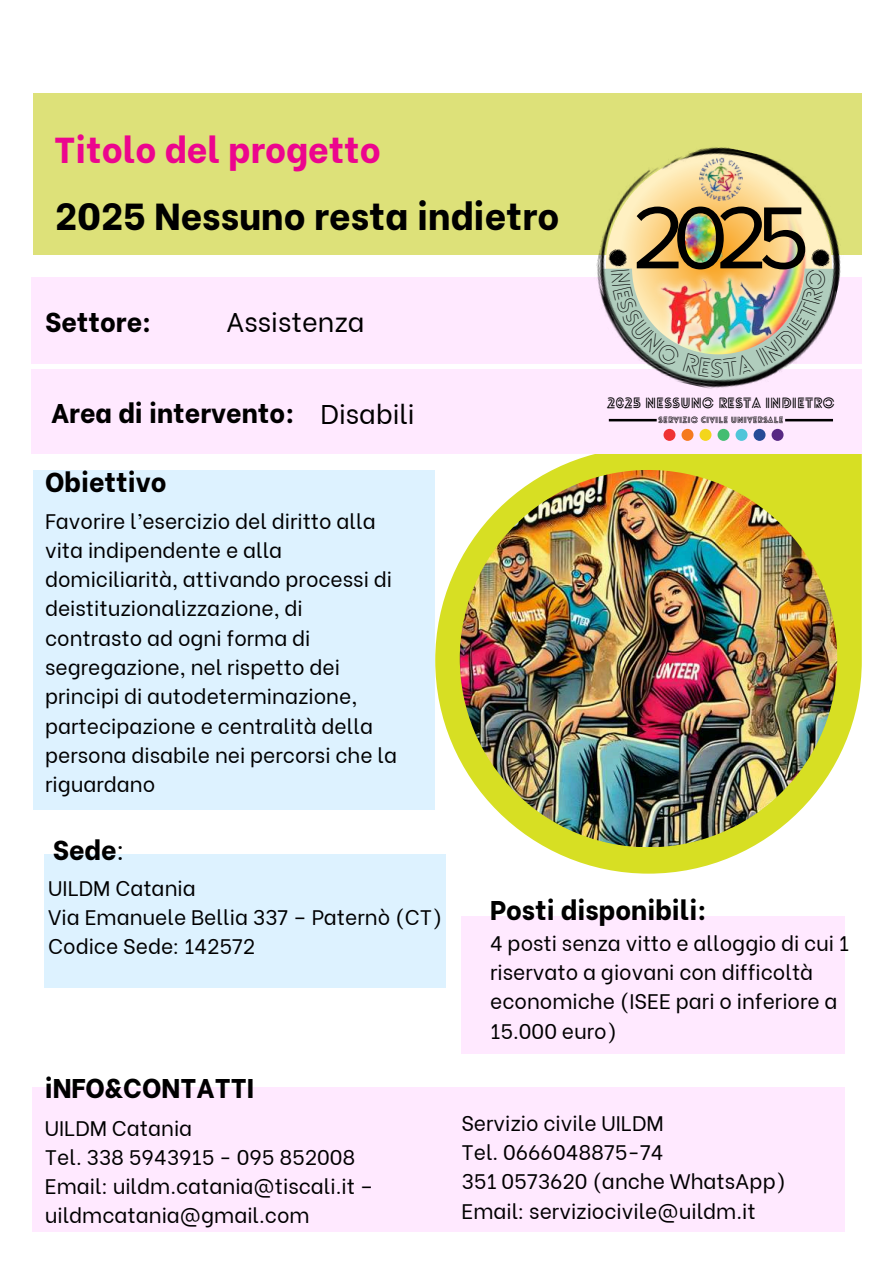
<style>
.page{position:relative;width:894px;height:1264px;background:#fff}
.page>*{position:absolute;margin:0;border:0;box-sizing:border-box;transform-origin:0 0}
.t1{font:91.2px "Anonymous";color:#000}
.t2{font:800 37.5px "Be Vietnam";color:#000}
.t3{font:800 36px "Be Vietnam";color:#ec058e}
.t4{font:800 27px "Be Vietnam";color:#000}
.t5{font:27px "Be Vietnam";color:#000}
.t6{font:21px/29.2px "Be Vietnam";color:#000}
.t7{font:700 14.4px "Lovelo Line";color:#000}
.t8{font:700 8.85px "Lovelo Line";color:#000}
.s1{font-weight:400}
</style>
<div class="page">
<div style="left:461px;top:916px;width:383px;height:137px;background:#ffe9ff"></div>
<div style="left:44px;top:853px;width:401px;height:134px;background:#ddf2ff"></div>
<div style="left:32px;top:1087px;width:402px;height:144px;background:#ffe9ff"></div>
<div style="left:434px;top:1087px;width:410px;height:144px;background:#ffe9ff"></div>
<svg style="left:435px;top:454px;width:426px;height:419px"></svg>
<img style="left:459px;top:470px;width:378px;height:377px">
<div style="left:34px;top:470px;width:400px;height:340px;background:#ddf2ff"></div>
<div style="left:32px;top:277px;width:829px;height:86px;background:#ffe9ff"></div>
<div style="left:32px;top:370px;width:829px;height:84px;background:#ffe9ff"></div>
<div style="left:34px;top:93px;width:827px;height:161px;background:#dde179"></div>
<hr style="left:608px;top:419px;width:48px;height:2px;background:#000">
<hr style="left:784px;top:419px;width:48px;height:2px;background:#000">
<div style="left:663px;top:429px;width:12px;height:12px;background:#ef3334;border-radius:6px"></div>
<div style="left:681px;top:429px;width:12px;height:12px;background:#f57a1e;border-radius:6px"></div>
<div style="left:699px;top:429px;width:12px;height:12px;background:#f3d61c;border-radius:6px"></div>
<div style="left:717px;top:429px;width:12px;height:12px;background:#43bd71;border-radius:6px"></div>
<div style="left:735px;top:429px;width:12px;height:12px;background:#4fc5d9;border-radius:6px"></div>
<div style="left:753px;top:429px;width:12px;height:12px;background:#254b97;border-radius:6px"></div>
<div style="left:771px;top:429px;width:12px;height:12px;background:#572883;border-radius:6px"></div>
<img style="left:575px;top:147px;width:286px;height:242px">
<img style="left:602px;top:217px;width:232px;height:167px">
<h3 class="t3" style="left:54px;top:120px;width:328px">Titolo del progetto</h3>
<h2 class="t2" style="left:55px;top:185px;width:505px">2025 Nessuno resta indietro</h2>
<h1 class="t1" style="left:631px;top:200px;width:180px">2025</h1>
<p class="t4" style="left:45px;top:300px;width:108px">Settore:</p>
<p class="t5" style="left:226px;top:300px;width:140px">Assistenza</p>
<p class="t4" style="left:51px;top:391px;width:365px">Area di intervento: <span class="s1">Disabili</span></p>
<p class="t4" style="left:45px;top:459px;width:123px">Obiettivo</p>
<p class="t6" style="left:45px;top:504px;width:353px">Favorire l’esercizio del diritto alla vita indipendente e alla domiciliarità, attivando processi di deistituzionalizzazione, di contrasto ad ogni forma di segregazione, nel rispetto dei principi di autodeterminazione, partecipazione e centralità della persona disabile nei percorsi che la riguardano</p>
<p class="t4" style="left:53px;top:827px;width:73px">Sede<span class="s1">:</span></p>
<p class="t6" style="left:48px;top:871px;width:395px">UILDM Catania<br>Via Emanuele Bellia 337 – Paternò (CT)<br>Codice Sede: 142572</p>
<p class="t7" style="left:607px;top:394px;width:229px">2025 NESSUNO RESTA INDIETRO</p>
<p class="t8" style="left:658px;top:414px;width:127px">SERVIZIO CIVILE UNIVERSALE</p>
<p class="t4" style="left:490px;top:888px;width:218px">Posti disponibili:</p>
<p class="t6" style="left:490px;top:926px;width:360px">4 posti senza vitto e alloggio di cui 1 riservato a giovani con difficoltà economiche (ISEE pari o inferiore a<br>15.000 euro)</p>
<p class="t4" style="left:45px;top:1065px;width:211px">iNFO&amp;CONTATTI</p>
<p class="t6" style="left:45px;top:1111px;width:330px">UILDM Catania<br>Tel. 338 5943915 - 095 852008<br>Email: uildm.catania@tiscali.it – uildmcatania@gmail.com</p>
<p class="t6" style="left:461px;top:1106px;width:326px">Servizio civile UILDM<br>Tel. 0666048875-74<br>351 0573620 (anche WhatsApp)<br>Email: serviziocivile@uildm.it</p>
</div>
